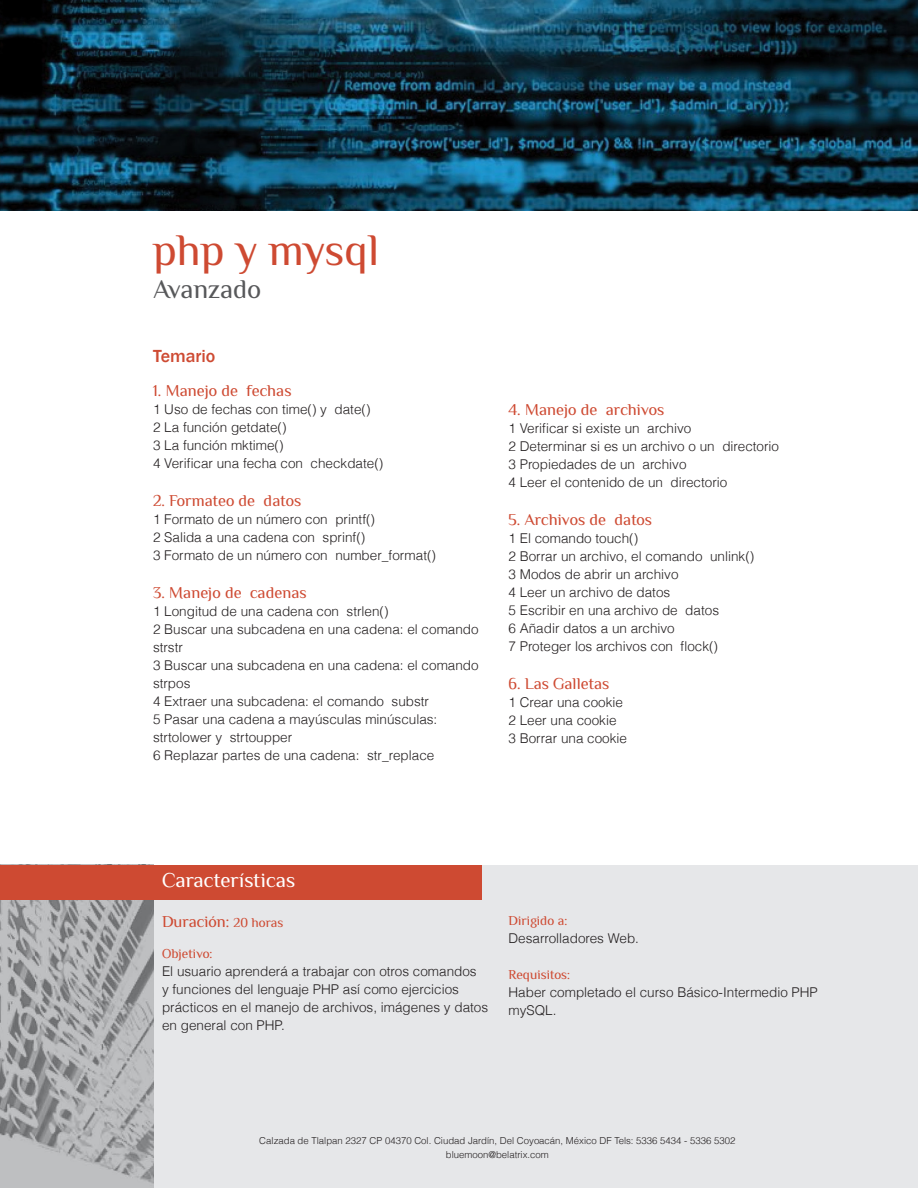
<style>
.page{position:relative;width:918px;height:1188px;background:#fff}
.page>*{position:absolute;margin:0;border:0;box-sizing:border-box;transform-origin:0 0}
.TituloMain{font:45px "Philosopher";color:#ce4a32}
.nivel{font:27px "Philosopher";color:#57585a}
.t1{font:21px "Philosopher";color:#fff}
.Titulo_principal{font:500 18px "Franklin Gothic";color:#ce4a32}
.Subtitulos_temario_c{font:16.5px "Philosopher";color:#ce4a32}
.Cuerpo_de_texto{font:300 13.5px/18px "Helvetica";color:#231f20}
.Subtitulos_temario_c-2{font:13.5px "Philosopher";color:#ce4a32}
.t2{font:300 9.6px/13.6px "Helvetica";color:#231f20;text-align:center}
.s1{font-size:13.5px}
</style>
<div class="page">
<div style="left:0;top:865px;width:918px;height:323px;background:#e6e7e9"></div>
<img style="left:0;top:899px;width:153px;height:289px">
<div style="left:0;top:865px;width:482px;height:34px;background:#ce4a32"></div>
<img style="left:0;top:0;width:918px;height:211px">
<p class="TituloMain" style="left:153px;top:226px;width:228px">php y mysql</p>
<p class="nivel" style="left:153px;top:275px;width:109px">Avanzado</p>
<p class="Titulo_principal" style="left:153px;top:344px;width:64px">Temario</p>
<p class="Subtitulos_temario_c" style="left:153px;top:382px;width:140px">1. Manejo de fechas</p>
<p class="Cuerpo_de_texto" style="left:153px;top:400px;width:219px">1 Uso de fechas con time() y date()</p>
<p class="Cuerpo_de_texto" style="left:153px;top:418px;width:135px">2 La función getdate()</p>
<p class="Cuerpo_de_texto" style="left:153px;top:436px;width:132px">3 La función mktime()</p>
<p class="Cuerpo_de_texto" style="left:153px;top:454px;width:232px">4 Verificar una fecha con checkdate()</p>
<p class="Subtitulos_temario_c" style="left:153px;top:492px;width:150px">2. Formateo de datos</p>
<p class="Cuerpo_de_texto" style="left:153px;top:510px;width:224px">1 Formato de un número con printf()</p>
<p class="Cuerpo_de_texto" style="left:153px;top:528px;width:214px">2 Salida a una cadena con sprinf()</p>
<p class="Cuerpo_de_texto" style="left:153px;top:546px;width:285px">3 Formato de un número con number_format()</p>
<p class="Subtitulos_temario_c" style="left:153px;top:584px;width:155px">3. Manejo de cadenas</p>
<p class="Cuerpo_de_texto" style="left:153px;top:602px;width:237px">1 Longitud de una cadena con strlen()</p>
<p class="Cuerpo_de_texto" style="left:153px;top:620px;width:327px">2 Buscar una subcadena en una cadena: el comando strstr</p>
<p class="Cuerpo_de_texto" style="left:153px;top:656px;width:327px">3 Buscar una subcadena en una cadena: el comando strpos</p>
<p class="Cuerpo_de_texto" style="left:153px;top:692px;width:278px">4 Extraer una subcadena: el comando substr</p>
<p class="Cuerpo_de_texto" style="left:153px;top:710px;width:286px">5 Pasar una cadena a mayúsculas minúsculas: strtolower y strtoupper</p>
<p class="Cuerpo_de_texto" style="left:153px;top:746px;width:283px">6 Replazar partes de una cadena: str_replace</p>
<p class="Subtitulos_temario_c" style="left:508px;top:401px;width:157px">4. Manejo de archivos</p>
<p class="Cuerpo_de_texto" style="left:508px;top:419px;width:184px">1 Verificar si existe un archivo</p>
<p class="Cuerpo_de_texto" style="left:508px;top:437px;width:272px">2 Determinar si es un archivo o un directorio</p>
<p class="Cuerpo_de_texto" style="left:508px;top:455px;width:180px">3 Propiedades de un archivo</p>
<p class="Cuerpo_de_texto" style="left:508px;top:473px;width:220px">4 Leer el contenido de un directorio</p>
<p class="Subtitulos_temario_c" style="left:508px;top:510px;width:145px">5. Archivos de datos</p>
<p class="Cuerpo_de_texto" style="left:508px;top:528px;width:131px">1 El comando touch()</p>
<p class="Cuerpo_de_texto" style="left:508px;top:546px;width:247px">2 Borrar un archivo, el comando unlink()</p>
<p class="Cuerpo_de_texto" style="left:508px;top:564px;width:172px">3 Modos de abrir un archivo</p>
<p class="Cuerpo_de_texto" style="left:508px;top:582px;width:163px">4 Leer un archivo de datos</p>
<p class="Cuerpo_de_texto" style="left:508px;top:600px;width:212px">5 Escribir en una archivo de datos</p>
<p class="Cuerpo_de_texto" style="left:508px;top:618px;width:168px">6 Añadir datos a un archivo</p>
<p class="Cuerpo_de_texto" style="left:508px;top:636px;width:211px">7 Proteger los archivos con flock()</p>
<p class="Subtitulos_temario_c" style="left:508px;top:674px;width:102px">6. Las Galletas</p>
<p class="Cuerpo_de_texto" style="left:508px;top:692px;width:116px">1 Crear una cookie</p>
<p class="Cuerpo_de_texto" style="left:508px;top:710px;width:110px">2 Leer una cookie</p>
<p class="Cuerpo_de_texto" style="left:508px;top:728px;width:120px">3 Borrar una cookie</p>
<h3 class="t1" style="left:162px;top:869px;width:135px">Características</h3>
<p class="Subtitulos_temario_c" style="left:162px;top:913px;width:123px">Duración: <span class="s1">20 horas</span></p>
<p class="Subtitulos_temario_c-2" style="left:162px;top:946px;width:52px">Objetivo:</p>
<p class="Cuerpo_de_texto" style="left:162px;top:961px;width:328px">El usuario aprenderá a trabajar con otros comandos<br>y funciones del lenguaje PHP así como ejercicios prácticos en el manejo de archivos, imágenes y datos en general con PHP.</p>
<p class="Subtitulos_temario_c-2" style="left:509px;top:913px;width:60px">Dirigido a:</p>
<p class="Cuerpo_de_texto" style="left:509px;top:929px;width:132px">Desarrolladores Web.</p>
<p class="Subtitulos_temario_c-2" style="left:509px;top:967px;width:63px">Requisitos:</p>
<p class="Cuerpo_de_texto" style="left:509px;top:983px;width:311px">Haber completado el curso Básico-Intermedio PHP mySQL.</p>
<p class="t2" style="left:259px;top:1134px;width:478px">Calzada de Tlalpan 2327 CP 04370 Col. Ciudad Jardín, Del Coyoacán, México DF Tels: 5336 5434 - 5336 5302 bluemoon@belatrix.com</p>
</div>
